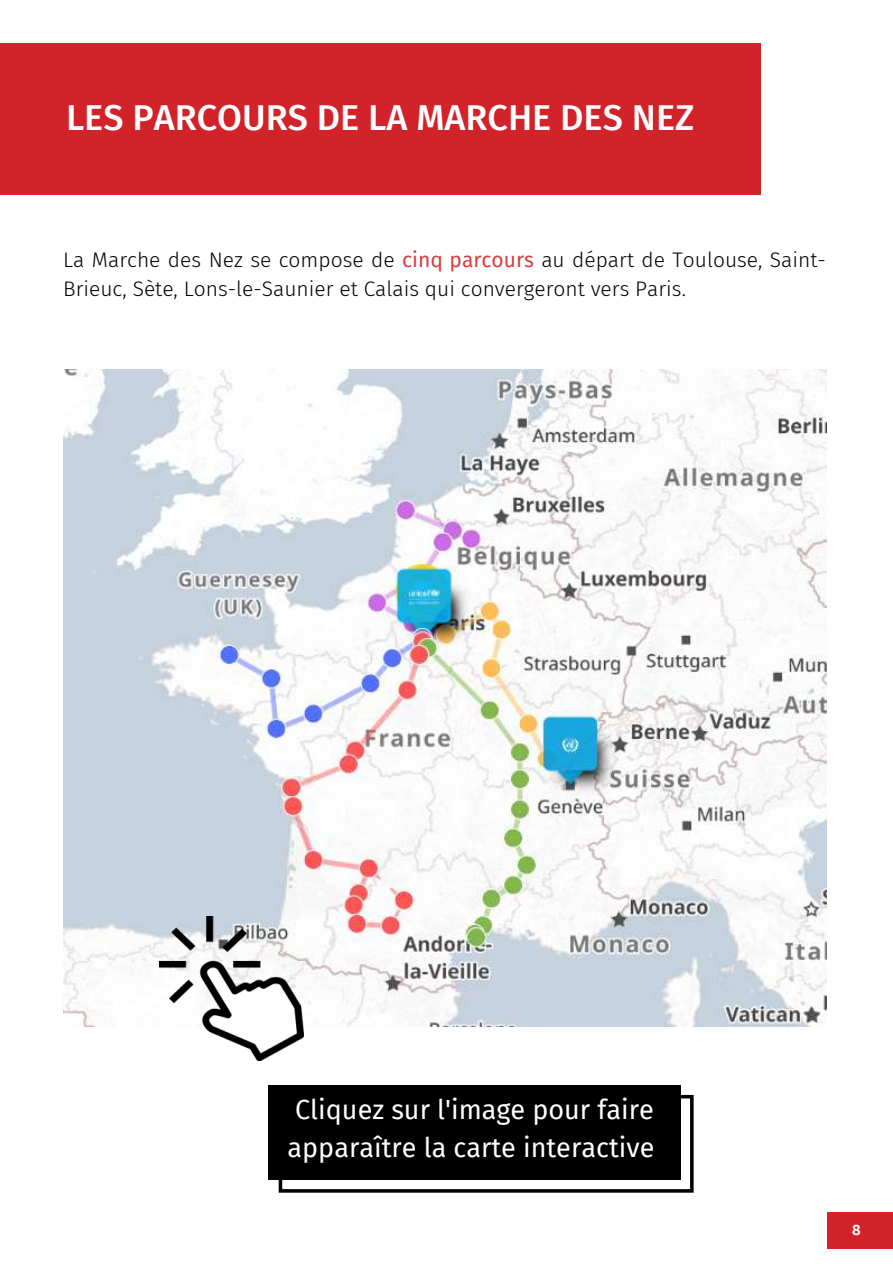
<style>
.page{position:relative;width:893px;height:1264px;background:#fff}
.page>*{position:absolute;margin:0;border:0;box-sizing:border-box;transform-origin:0 0}
.t1{font:500 36px "Fira Sans";color:#fff}
.t2{font:27px/37px "Fira Sans";color:#fff}
.t3{font:300 21px/29.2px "Fira Sans";color:#000}
.t4{font:600 15px "Fira Sans";color:#fff}
.s1{font-weight:400;color:#d73e3c}
</style>
<div class="page">
<div style="left:0;top:43px;width:760px;height:152px;background:#d2232a"></div>
<img style="left:63px;top:369px;width:763px;height:657px">
<img style="left:160px;top:916px;width:144px;height:144px">
<svg style="left:278px;top:1094px;width:415px;height:98px"></svg>
<div style="left:269px;top:1084px;width:411px;height:95px;background:#000"></div>
<div style="left:826px;top:1211px;width:66px;height:37px;background:#d2232a"></div>
<h1 class="t1" style="left:66px;top:96px;width:629px">LES PARCOURS DE LA MARCHE DES NEZ</h1>
<p class="t3" style="left:63px;top:245px;width:764px">La Marche des Nez se compose de <span class="s1">cinq parcours</span> au départ de Toulouse, Saint-<br>Brieuc, Sète, Lons-le-Saunier et Calais qui convergeront vers Paris.</p>
<p class="t2" style="left:287px;top:1091px;width:368px">Cliquez sur l'image pour faire apparaître la carte interactive</p>
<p class="t4" style="left:852px;top:1220px;width:10px">8</p>
</div>
